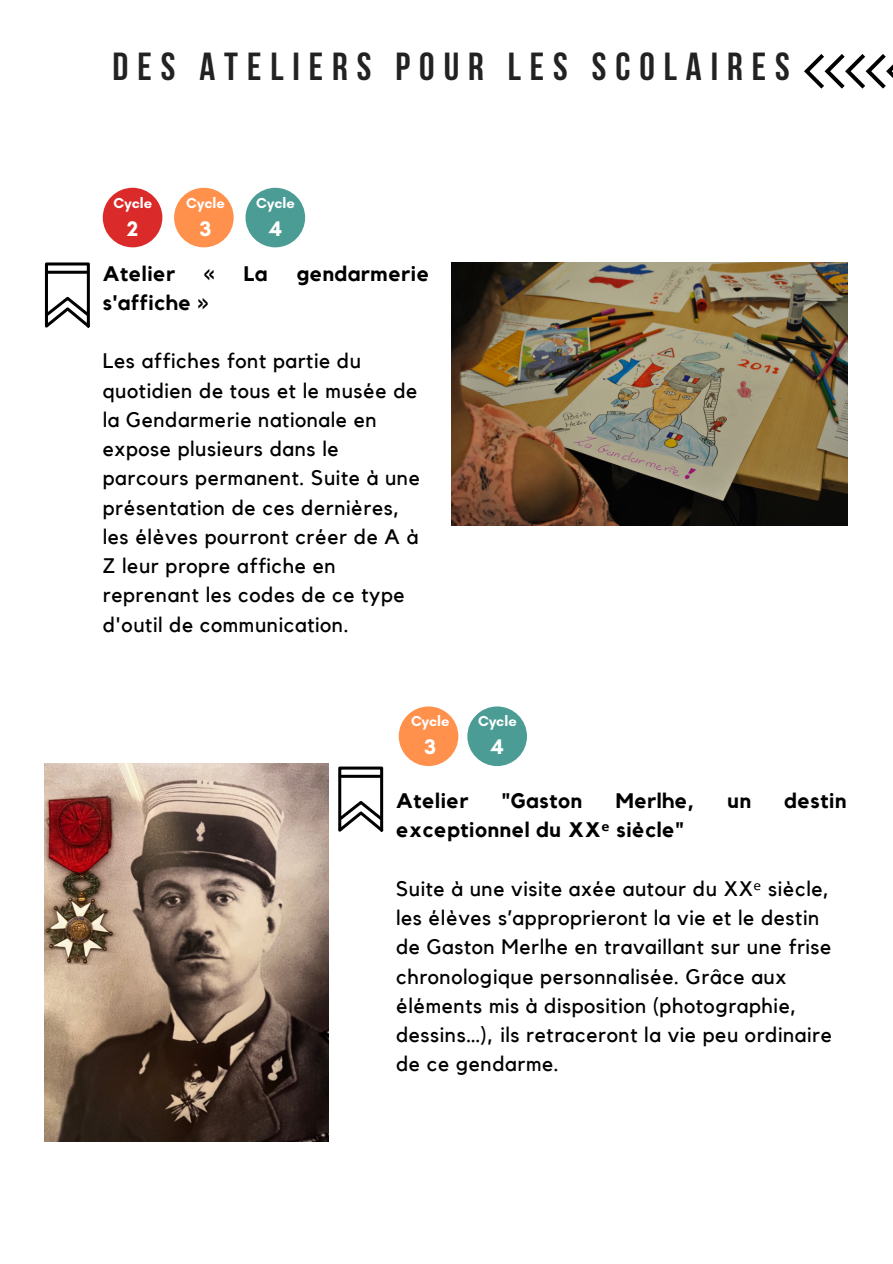
<style>
.page{position:relative;width:893px;height:1264px;background:#fff}
.page>*{position:absolute;margin:0;border:0;box-sizing:border-box;transform-origin:0 0}
.t1{font:700 39px "Bebas Neue";letter-spacing:.23em;color:#222}
.t2{font:700 21.45px "Glacial Indifference";color:#fff}
.t3{font:21px/29.2px "Kollektif";letter-spacing:.03em;color:#000}
.t4{font:700 21px "Kollektif";letter-spacing:.03em;color:#000}
.t5{font:700 14.7px "Glacial Indifference";color:#fff}
.s1{font-family:"Noto Sans"}
</style>
<div class="page">
<svg style="left:804px;top:54px;width:88px;height:35px"></svg>
<svg style="left:45px;top:262px;width:45px;height:65px"></svg>
<hr style="left:45px;top:271px;width:44px;height:3px;background:#000;border-radius:2px">
<img style="left:451px;top:262px;width:396px;height:263px">
<svg style="left:338px;top:766px;width:45px;height:65px"></svg>
<hr style="left:338px;top:774px;width:45px;height:3px;background:#000;border-radius:2px">
<div style="left:399px;top:706px;width:59px;height:60px;background:#ff914d;border-radius:50%"></div>
<div style="left:467px;top:706px;width:60px;height:60px;background:#4a9c95;border-radius:50%"></div>
<div style="left:103px;top:188px;width:59px;height:59px;background:#db2a2a;border-radius:50%"></div>
<div style="left:174px;top:188px;width:60px;height:59px;background:#ff914d;border-radius:50%"></div>
<div style="left:245px;top:188px;width:60px;height:59px;background:#4a9c95;border-radius:50%"></div>
<img style="left:45px;top:764px;width:283px;height:377px">
<h1 class="t1" style="left:113px;top:51px;width:678px">DES ATELIERS POUR LES SCOLAIRES</h1>
<p class="t5" style="left:113px;top:194px;width:40px">Cycle</p>
<p class="t2" style="left:127px;top:215px;width:13px">2</p>
<p class="t5" style="left:186px;top:194px;width:40px">Cycle</p>
<p class="t2" style="left:200px;top:215px;width:13px">3</p>
<p class="t5" style="left:256px;top:194px;width:40px">Cycle</p>
<p class="t2" style="left:269px;top:215px;width:14px">4</p>
<p class="t4" style="left:103px;top:264px;width:74px">Atelier</p>
<p class="t4" style="left:204px;top:264px;width:12px">«</p>
<p class="t4" style="left:244px;top:264px;width:25px">La</p>
<p class="t4" style="left:297px;top:264px;width:134px">gendarmerie</p>
<p class="t4" style="left:103px;top:293px;width:107px">s'affiche »</p>
<p class="t3" style="left:103px;top:347px;width:318px">Les affiches font partie du quotidien de tous et le musée de la Gendarmerie nationale en expose plusieurs dans le parcours permanent. Suite à une présentation de ces dernières, les élèves pourront créer de A à<br>Z leur propre affiche en reprenant les codes de ce type d'outil de communication.</p>
<p class="t5" style="left:411px;top:712px;width:40px">Cycle</p>
<p class="t2" style="left:424px;top:733px;width:13px">3</p>
<p class="t5" style="left:478px;top:712px;width:40px">Cycle</p>
<p class="t2" style="left:491px;top:733px;width:14px">4</p>
<p class="t4" style="left:396px;top:791px;width:74px">Atelier</p>
<p class="t4" style="left:502px;top:791px;width:82px">"Gaston</p>
<p class="t4" style="left:615px;top:791px;width:80px">Merlhe,</p>
<p class="t4" style="left:727px;top:791px;width:25px">un</p>
<p class="t4" style="left:784px;top:791px;width:63px">destin</p>
<p class="t4" style="left:396px;top:820px;width:289px">exceptionnel du XX<span class="s1">ᵉ</span> siècle"</p>
<p class="t3" style="left:396px;top:874px;width:437px">Suite à une visite axée autour du XX<span class="s1">ᵉ</span> siècle, les élèves s’approprieront la vie et le destin de Gaston Merlhe en travaillant sur une frise chronologique personnalisée. Grâce aux éléments mis à disposition (photographie, dessins…), ils retraceront la vie peu ordinaire de ce gendarme.</p>
</div>
